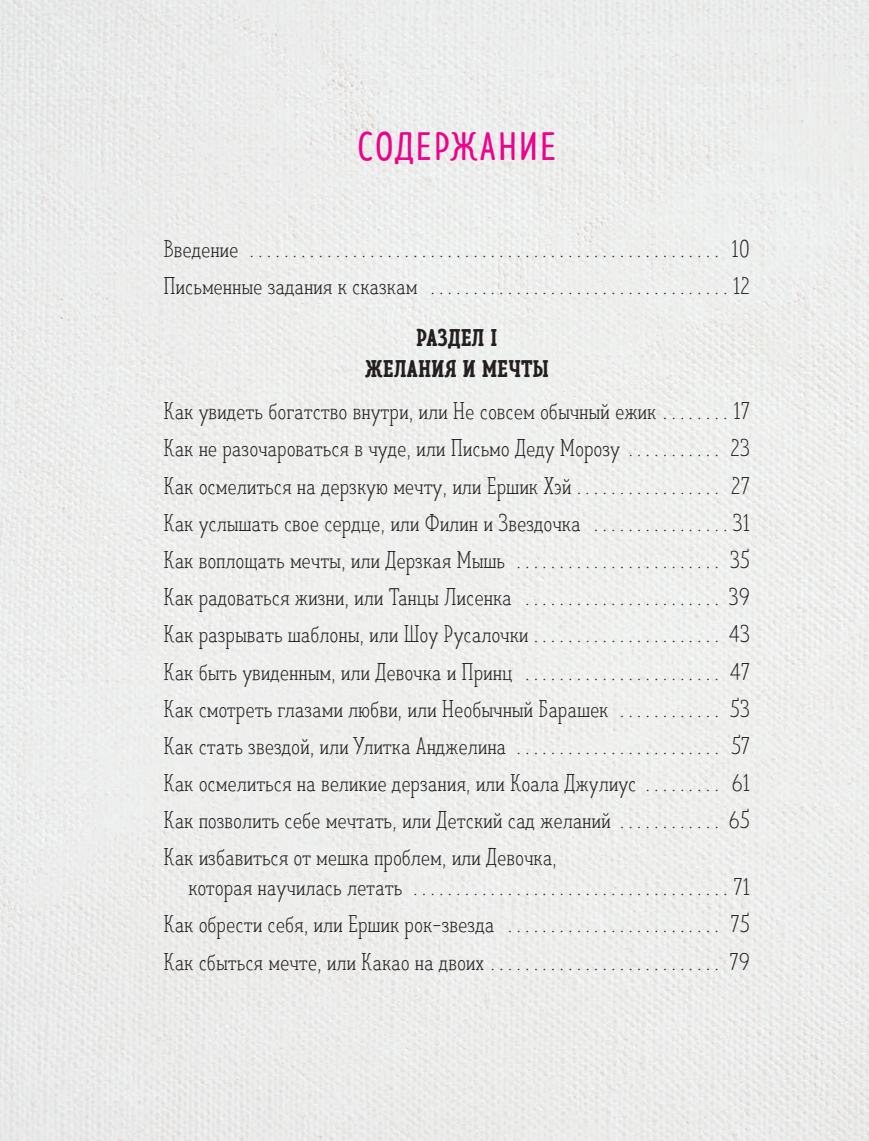
<style>
.page{position:relative;width:869px;height:1141px;background:#fff}
.page>*{position:absolute;margin:0;border:0;box-sizing:border-box;transform-origin:0 0}
.t1{font:40.25px "Limes Sans";letter-spacing:.05em;color:#ed028c}
.t2{font:300 24.5px/37.3px "Limes Slab";letter-spacing:.02em;color:#231f20;text-align:justify}
.t3{font:700 24.5px/31.5px "Limes Slab";letter-spacing:.02em;color:#231f20;text-align:center}
</style>
<div class="page">
<img style="left:0;top:0;width:868px;height:1141px">
<p class="t1" style="left:357px;top:123px;width:200px">СОДЕРЖАНИЕ</p>
<p class="t2" style="left:164px;top:232px;width:587px">Введение ....................................................... 10<br>Письменные задания к сказкам ................................... 12</p>
<p class="t3" style="left:365px;top:322px;width:185px">РАЗДЕЛ I<br>ЖЕЛАНИЯ И МЕЧТЫ</p>
<p class="t2" style="left:164px;top:394px;width:587px">Как увидеть богатство внутри, или Не совсем обычный ежик . . . . . . . . 17<br>Как не разочароваться в чуде, или Письмо Деду Морозу . . . . . . . . . . . 23<br>Как осмелиться на дерзкую мечту, или Ершик Хэй . . . . . . . . . . . . . . . . . 27<br>Как услышать свое сердце, или Филин и Звездочка . . . . . . . . . . . . . . . . 31<br>Как воплощать мечты, или Дерзкая Мышь . . . . . . . . . . . . . . . . . . . . . . . . 35<br>Как радоваться жизни, или Танцы Лисенка . . . . . . . . . . . . . . . . . . . . . . . 39<br>Как разрывать шаблоны, или Шоу Русалочки . . . . . . . . . . . . . . . . . . . . . . 43<br>Как быть увиденным, или Девочка и Принц . . . . . . . . . . . . . . . . . . . . . . . 47<br>Как смотреть глазами любви, или Необычный Барашек . . . . . . . . . . . . 53<br>Как стать звездой, или Улитка Анджелина . . . . . . . . . . . . . . . . . . . . . . . . 57<br>Как осмелиться на великие дерзания, или Коала Джулиус . . . . . . . . . 61<br>Как позволить себе мечтать, или Детский сад желаний . . . . . . . . . . . . 65<br>Как избавиться от мешка проблем, или Девочка,</p>
<p class="t2" style="left:164px;top:870px;width:587px;text-indent:25px">которая научилась летать ..................................... 71<br>Как обрести себя, или Ершик рок-звезда . . . . . . . . . . . . . . . . . . . . . . . . . 75<br>Как сбыться мечте, или Какао на двоих ........................... 79</p>
</div>
